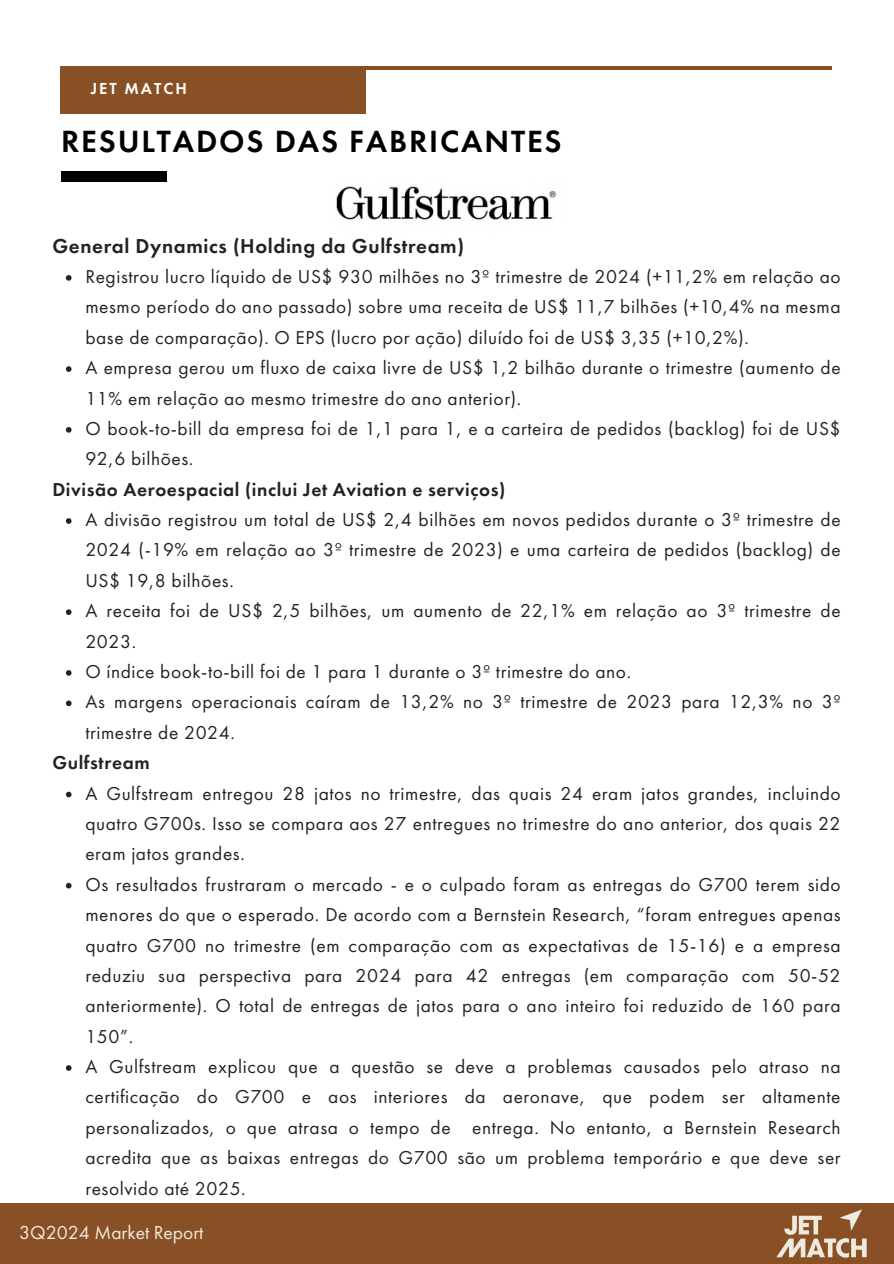
<style>
.page{position:relative;width:894px;height:1264px;background:#fff}
.page>*{position:absolute;margin:0;border:0;box-sizing:border-box;transform-origin:0 0}
.t1{font:600 31.8px "Futura PT";letter-spacing:.06em;color:#000}
.t2{font:600 20.85px "Futura PT";letter-spacing:.03em;color:#222}
.t3{font:19.5px "Futura PT";color:#efebdf}
.t4{font:19.35px/30.3px "Futura PT";letter-spacing:.03em;color:#222;text-align:justify}
.t5{font:600 19.35px "Futura PT";letter-spacing:.03em;color:#222}
.t6{font:600 16.5px "Futura PT";letter-spacing:.12em;color:#fff}
</style>
<div class="page">
<hr style="left:61px;top:66px;width:770px;height:4px;background:#8a5025">
<div style="left:61px;top:66px;width:304px;height:47px;background:#8a5025"></div>
<div style="left:61px;top:171px;width:106px;height:10px;background:#000"></div>
<svg style="left:66px;top:275px;width:5px;height:6px"></svg>
<svg style="left:66px;top:366px;width:5px;height:6px"></svg>
<svg style="left:66px;top:427px;width:5px;height:5px"></svg>
<svg style="left:66px;top:518px;width:5px;height:6px"></svg>
<svg style="left:66px;top:609px;width:5px;height:6px"></svg>
<svg style="left:66px;top:670px;width:5px;height:5px"></svg>
<svg style="left:66px;top:700px;width:5px;height:6px"></svg>
<svg style="left:66px;top:791px;width:5px;height:6px"></svg>
<svg style="left:66px;top:882px;width:5px;height:6px"></svg>
<svg style="left:66px;top:1065px;width:5px;height:5px"></svg>
<div style="left:0;top:1202px;width:893px;height:61px;background:#8a5025"></div>
<img style="left:741px;top:1202px;width:152px;height:56px">
<img style="left:336px;top:186px;width:221px;height:34px">
<p class="t6" style="left:91px;top:78px;width:97px">JET MATCH</p>
<h2 class="t1" style="left:61px;top:121px;width:502px">RESULTADOS DAS FABRICANTES</h2>
<p class="t2" style="left:52px;top:232px;width:413px">General Dynamics (Holding da Gulfstream)</p>
<p class="t4" style="left:85px;top:261px;width:756px">Registrou lucro líquido de US$ 930 milhões no 3º trimestre de 2024 (+11,2% em relação ao mesmo período do ano passado) sobre uma receita de US$ 11,7 bilhões (+10,4% na mesma base de comparação). O EPS (lucro por ação) diluído foi de US$ 3,35 (+10,2%).</p>
<p class="t4" style="left:85px;top:352px;width:756px">A empresa gerou um fluxo de caixa livre de US$ 1,2 bilhão durante o trimestre (aumento de<br>11% em relação ao mesmo trimestre do ano anterior).</p>
<h1 class="t4" style="left:85px;top:413px;width:756px">O book-to-bill da empresa foi de 1,1 para 1, e a carteira de pedidos (backlog) foi de US$<br>92,6 bilhões.</h1>
<p class="t5" style="left:52px;top:476px;width:454px">Divisão Aeroespacial (inclui Jet Aviation e serviços)</p>
<p class="t4" style="left:85px;top:504px;width:756px">A divisão registrou um total de US$ 2,4 bilhões em novos pedidos durante o 3º trimestre de 2024 (-19% em relação ao 3º trimestre de 2023) e uma carteira de pedidos (backlog) de US$ 19,8 bilhões.</p>
<h2 class="t4" style="left:85px;top:595px;width:756px">A receita foi de US$ 2,5 bilhões, um aumento de 22,1% em relação ao 3º trimestre de<br>2023.</h2>
<p class="t4" style="left:85px;top:656px;width:547px">O índice book-to-bill foi de 1 para 1 durante o 3º trimestre do ano.</p>
<p class="t4" style="left:85px;top:686px;width:756px">As margens operacionais caíram de 13,2% no 3º trimestre de 2023 para 12,3% no 3º trimestre de 2024.</p>
<p class="t5" style="left:52px;top:750px;width:99px">Gulfstream</p>
<h2 class="t4" style="left:85px;top:777px;width:756px">A Gulfstream entregou 28 jatos no trimestre, das quais 24 eram jatos grandes, incluindo quatro G700s. Isso se compara aos 27 entregues no trimestre do ano anterior, dos quais 22 eram jatos grandes.</h2>
<p class="t4" style="left:85px;top:869px;width:756px">Os resultados frustraram o mercado - e o culpado foram as entregas do G700 terem sido menores do que o esperado. De acordo com a Bernstein Research, “foram entregues apenas quatro G700 no trimestre (em comparação com as expectativas de 15-16) e a empresa reduziu sua perspectiva para 2024 para 42 entregas (em comparação com 50-52 anteriormente). O total de entregas de jatos para o ano inteiro foi reduzido de 160 para 150”.</p>
<p class="t4" style="left:85px;top:1051px;width:756px">A Gulfstream explicou que a questão se deve a problemas causados pelo atraso na certificação do G700 e aos interiores da aeronave, que podem ser altamente personalizados, o que atrasa o tempo de entrega. No entanto, a Bernstein Research acredita que as baixas entregas do G700 são um problema temporário e que deve ser resolvido até 2025.</p>
<p class="t3" style="left:19px;top:1219px;width:186px">3Q2024 Market Report</p>
</div>
